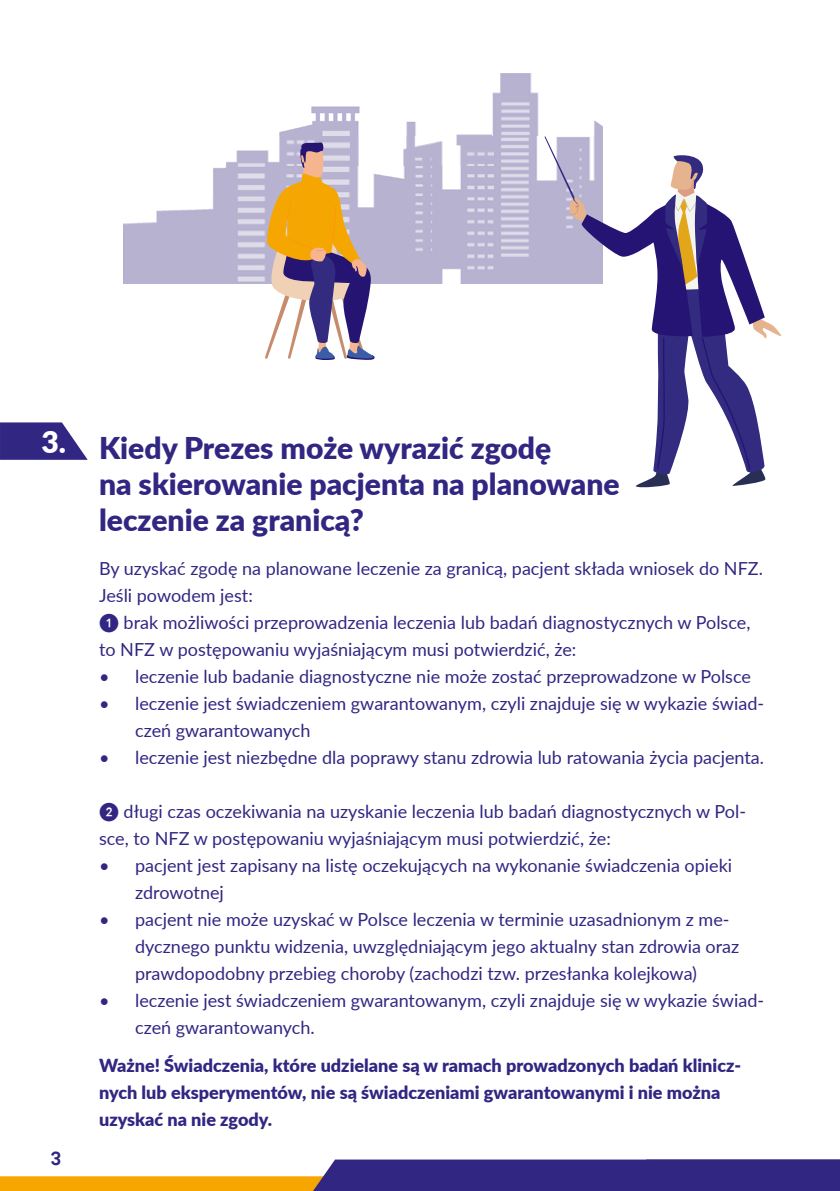
<style>
.page{position:relative;width:840px;height:1191px;background:#fff}
.page>*{position:absolute;margin:0;border:0;box-sizing:border-box;transform-origin:0 0}
.t1{font:900 30px/36px "Lato";color:#312783}
.t2{font:900 30px "Lato";color:#fff}
.t3{font:18px/27px "Lato";color:#312783}
.t4{font:900 18px/27px "Lato";color:#312783}
.t5{font:18px "Geometos Rounded";color:#312783}
</style>
<div class="page">
<svg style="left:0;top:422px;width:88px;height:38px;background:#524a97"></svg>
<img style="left:123px;top:196px;width:369px;height:88px">
<img style="left:492px;top:135px;width:110px;height:149px">
<img style="left:213px;top:165px;width:280px;height:31px">
<img style="left:226px;top:135px;width:133px;height:30px">
<img style="left:403px;top:135px;width:90px;height:30px">
<img style="left:279px;top:106px;width:81px;height:29px">
<img style="left:406px;top:121px;width:10px;height:14px">
<img style="left:492px;top:74px;width:47px;height:61px">
<img style="left:594px;top:120px;width:8px;height:15px">
<svg style="left:544px;top:136px;width:237px;height:352px"></svg>
<svg style="left:265px;top:142px;width:110px;height:218px"></svg>
<svg style="left:0;top:1159px;width:839px;height:32px"></svg>
<h2 class="t2" style="left:41px;top:420px;width:26px">3.</h2>
<p class="t5" style="left:50px;top:1148px;width:12px">3</p>
<h2 class="t1" style="left:99px;top:428px;width:522px">Kiedy Prezes może wyrazić zgodę<br>na skierowanie pacjenta na planowane leczenie za granicą?</h2>
<p class="t3" style="left:99px;top:554px;width:665px">By uzyskać zgodę na planowane leczenie za granicą, pacjent składa wniosek do NFZ.</p>
<p class="t3" style="left:99px;top:581px;width:155px">Jeśli powodem jest:</p>
<p class="t3" style="left:99px;top:608px;width:652px">❶ brak możliwości przeprowadzenia leczenia lub badań diagnostycznych w Polsce,</p>
<p class="t3" style="left:99px;top:635px;width:478px">to NFZ w postępowaniu wyjaśniającym musi potwierdzić, że:</p>
<p class="t3" style="left:99px;top:662px;width:653px">• leczenie lub badanie diagnostyczne nie może zostać przeprowadzone w Polsce</p>
<p class="t3" style="left:135px;top:689px;width:630px;text-indent:-36px">• leczenie jest świadczeniem gwarantowanym, czyli znajduje się w wykazie świad&shy;czeń gwarantowanych</p>
<p class="t3" style="left:99px;top:743px;width:666px">• leczenie jest niezbędne dla poprawy stanu zdrowia lub ratowania życia pacjenta.</p>
<p class="t3" style="left:99px;top:797px;width:648px">❷ długi czas oczekiwania na uzyskanie leczenia lub badań diagnostycznych w Pol&shy;sce, to NFZ w postępowaniu wyjaśniającym musi potwierdzić, że:</p>
<p class="t3" style="left:135px;top:851px;width:598px;text-indent:-36px">• pacjent jest zapisany na listę oczekujących na wykonanie świadczenia opieki zdrowotnej</p>
<p class="t3" style="left:135px;top:905px;width:605px;text-indent:-36px">• pacjent nie może uzyskać w Polsce leczenia w terminie uzasadnionym z me&shy;dycznego punktu widzenia, uwzględniającym jego aktualny stan zdrowia oraz prawdopodobny przebieg choroby (zachodzi tzw. przesłanka kolejkowa)</p>
<p class="t3" style="left:135px;top:986px;width:630px;text-indent:-36px">• leczenie jest świadczeniem gwarantowanym, czyli znajduje się w wykazie świad&shy;czeń gwarantowanych.</p>
<p class="t4" style="left:99px;top:1051px;width:643px">Ważne! Świadczenia, które udzielane są w ramach prowadzonych badań klinicz&shy;nych lub eksperymentów, nie są świadczeniami gwarantowanymi i nie można uzyskać na nie zgody.</p>
</div>
